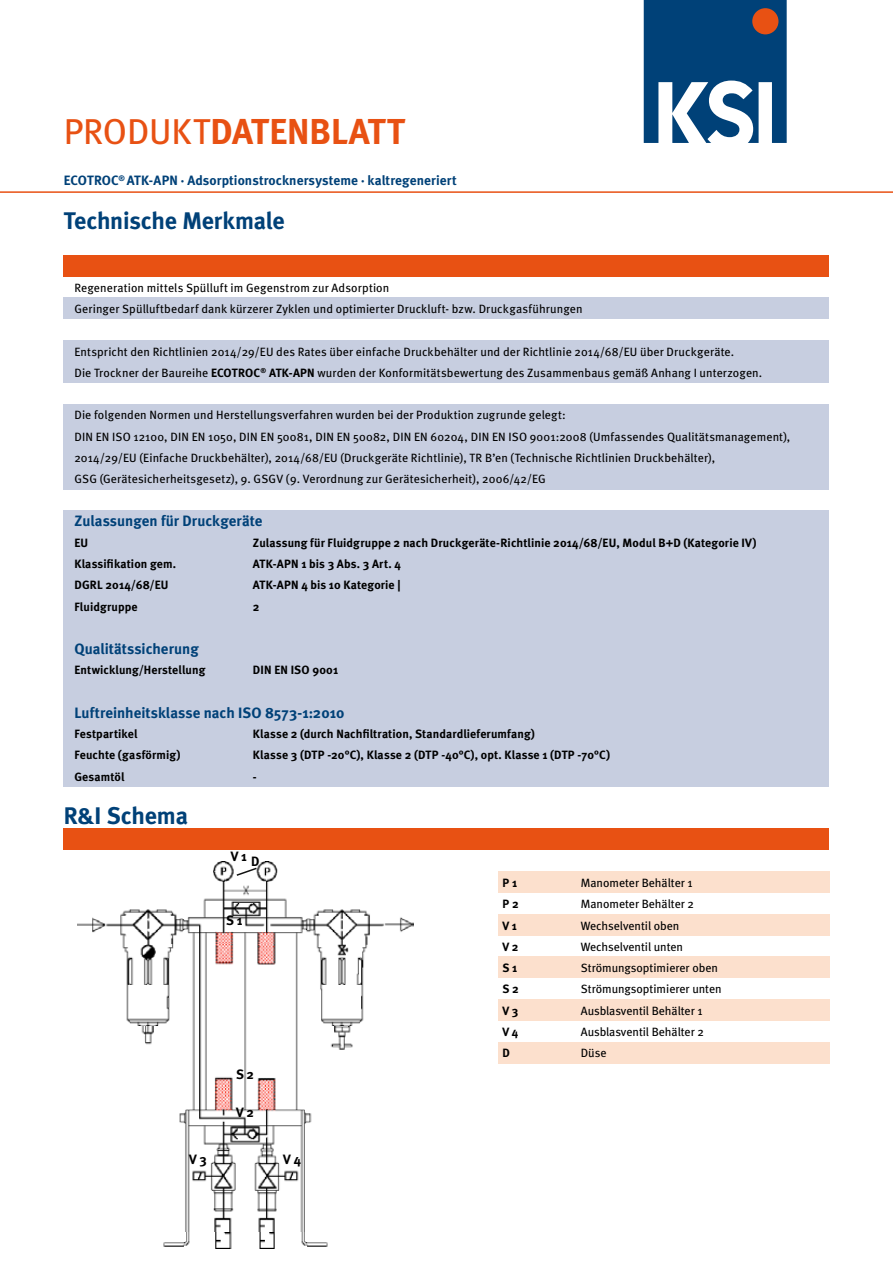
<style>
.page{position:relative;width:893px;height:1263px;background:#fff}
.page>*{position:absolute;margin:0;border:0;box-sizing:border-box;transform-origin:0 0}
.t1{font:700 36px "Meta";letter-spacing:-.005em;color:#e85113}
.t2{font:700 24px "Meta";letter-spacing:-.01em;color:#004178}
.t3{font:700 15px "Meta";color:#004178}
.t4{font:700 13.5px "Meta";letter-spacing:.01em;color:#004178}
.t5{font:700 13.5px "Meta";color:#000}
.t6{font:12px/21.3px "Meta";letter-spacing:.01em;color:#000}
.t7{font:700 12px/21.3px "Meta";letter-spacing:.015em;color:#000}
.s1{font-weight:400}
.s2{font-weight:700}
</style>
<div class="page">
<img style="left:77px;top:862px;width:336px;height:386px">
<div style="left:498px;top:1042px;width:331px;height:21px;background:#fce0cd"></div>
<hr style="left:0;top:191px;width:893px;height:2px;background:#e85113">
<svg style="left:644px;top:0;width:143px;height:143px"></svg>
<div style="left:752px;top:8px;width:26px;height:26px;background:#e85113;border-radius:50%"></div>
<div style="left:64px;top:510px;width:765px;height:277px;background:#c7cee0"></div>
<div style="left:64px;top:404px;width:765px;height:85px;background:#c7cee0"></div>
<div style="left:64px;top:298px;width:765px;height:21px;background:#c7cee0"></div>
<div style="left:64px;top:340px;width:765px;height:43px;background:#c7cee0"></div>
<div style="left:64px;top:255px;width:765px;height:21px;background:#e85113"></div>
<div style="left:498px;top:872px;width:331px;height:21px;background:#fce0cd"></div>
<div style="left:498px;top:999px;width:331px;height:21px;background:#fce0cd"></div>
<div style="left:498px;top:957px;width:331px;height:21px;background:#fce0cd"></div>
<div style="left:498px;top:914px;width:331px;height:21px;background:#fce0cd"></div>
<div style="left:64px;top:828px;width:765px;height:21px;background:#e85113"></div>
<svg style="left:235px;top:866px;width:23px;height:11px"></svg>
<h1 class="t1" style="left:64px;top:108px;width:343px"><span class="s1">produkt</span>datenblatt</h1>
<p class="t4" style="left:64px;top:172px;width:394px">ECOTROC<sup>®</sup> ATK-APN · Adsorptionstrocknersysteme · kaltregeneriert</p>
<h2 class="t2" style="left:64px;top:205px;width:222px">Technische Merkmale</h2>
<p class="t6" style="left:74px;top:277px;width:510px">Regeneration mittels Spülluft im Gegenstrom zur Adsorption<br>Geringer Spülluftbedarf dank kürzerer Zyklen und optimierter Druckluft- bzw. Druckgasführungen</p>
<p class="t6" style="left:74px;top:341px;width:689px">Entspricht den Richtlinien 2014/29/EU des Rates über einfache Druckbehälter und der Richtlinie 2014/68/EU über Druckgeräte.<br>Die Trockner der Baureihe <span class="s2">ECOTROC</span><sup>®</sup> <span class="s2">ATK-APN</span> wurden der Konformitätsbewertung des Zusammenbaus gemäß Anhang I unterzogen.</p>
<p class="t6" style="left:74px;top:404px;width:717px">Die folgenden Normen und Herstellungsverfahren wurden bei der Produktion zugrunde gelegt:<br>DIN EN ISO 12100, DIN EN 1050, DIN EN 50081, DIN EN 50082, DIN EN 60204, DIN EN ISO 9001:2008 (U mfassendes Qualitätsmanagement), 2014/29/EU (Einfache Druckbehälter), 2014/68/EU (Druckgeräte Richtlinie), TR B’en (Technische Richtlinien Druckbehälter),<br>GSG (Gerätesicherheitsgesetz), 9. GSGV (9. Verordnung zur Gerätesicherheit), 2006/42/EG</p>
<p class="t3" style="left:74px;top:512px;width:189px">Zulassungen für Druckgeräte</p>
<p class="t7" style="left:74px;top:532px;width:15px">EU</p>
<p class="t7" style="left:253px;top:532px;width:505px">Zulassung für Fluidgruppe 2 nach Druckgeräte-Richtlinie 2014/68/EU, Modul B+D (Kategorie IV)</p>
<p class="t7" style="left:74px;top:553px;width:103px">Klassifikation gem.</p>
<p class="t7" style="left:253px;top:553px;width:149px">ATK-APN 1 bis 3 Abs. 3 Art. 4</p>
<p class="t7" style="left:74px;top:574px;width:96px">DGRL 2014/68/EU</p>
<p class="t7" style="left:253px;top:574px;width:149px">ATK-APN 4 bis 10 Kategorie |</p>
<p class="t7" style="left:74px;top:595px;width:65px">Fluidgruppe</p>
<p class="t7" style="left:253px;top:595px;width:8px">2</p>
<p class="t3" style="left:74px;top:639px;width:126px">Qualitätssicherung</p>
<p class="t7" style="left:74px;top:659px;width:160px">Entwicklung/Herstellung D</p>
<p class="t7" style="left:261px;top:659px;width:79px">IN EN ISO 9001</p>
<p class="t3" style="left:74px;top:703px;width:271px">Luftreinheitsklasse nach ISO 8573-1:2010</p>
<p class="t7" style="left:74px;top:723px;width:64px">Festpartikel</p>
<p class="t7" style="left:253px;top:723px;width:283px">Klasse 2 (durch Nachfiltration, Standardlieferumfang)</p>
<p class="t7" style="left:74px;top:744px;width:107px">Feuchte (gasförmig)</p>
<p class="t7" style="left:253px;top:744px;width:359px">Klasse 3 (DTP -20°C), Klasse 2 (DTP -40°C), opt. Klasse 1 (DTP -70°C)</p>
<p class="t7" style="left:74px;top:766px;width:52px">Gesamtöl</p>
<p class="t7" style="left:253px;top:766px;width:5px">-</p>
<h2 class="t2" style="left:64px;top:800px;width:126px">R&amp;I Schema</h2>
<p class="t5" style="left:231px;top:848px;width:18px">V 1</p>
<p class="t5" style="left:251px;top:852px;width:8px">D</p>
<p class="t5" style="left:226px;top:912px;width:18px">S 1</p>
<p class="t5" style="left:236px;top:1066px;width:20px">S 2</p>
<p class="t5" style="left:236px;top:1103px;width:19px">V 2</p>
<p class="t5" style="left:189px;top:1151px;width:19px">V 3</p>
<p class="t5" style="left:283px;top:1151px;width:19px">V 4</p>
<p class="t7" style="left:503px;top:872px;width:18px">P 1<br>P 2<br>V 1<br>V 2<br>S 1<br>S 2<br>V 3<br>V 4<br>D</p>
<p class="t6" style="left:581px;top:872px;width:142px">Manometer Behälter 1<br>Manometer Behälter 2<br>Wechselventil oben<br>Wechselventil unten<br>Strömungsoptimierer oben<br>Strömungsoptimierer unten<br>Ausblasventil Behälter 1<br>Ausblasventil Behälter 2<br>Düse</p>
</div>
